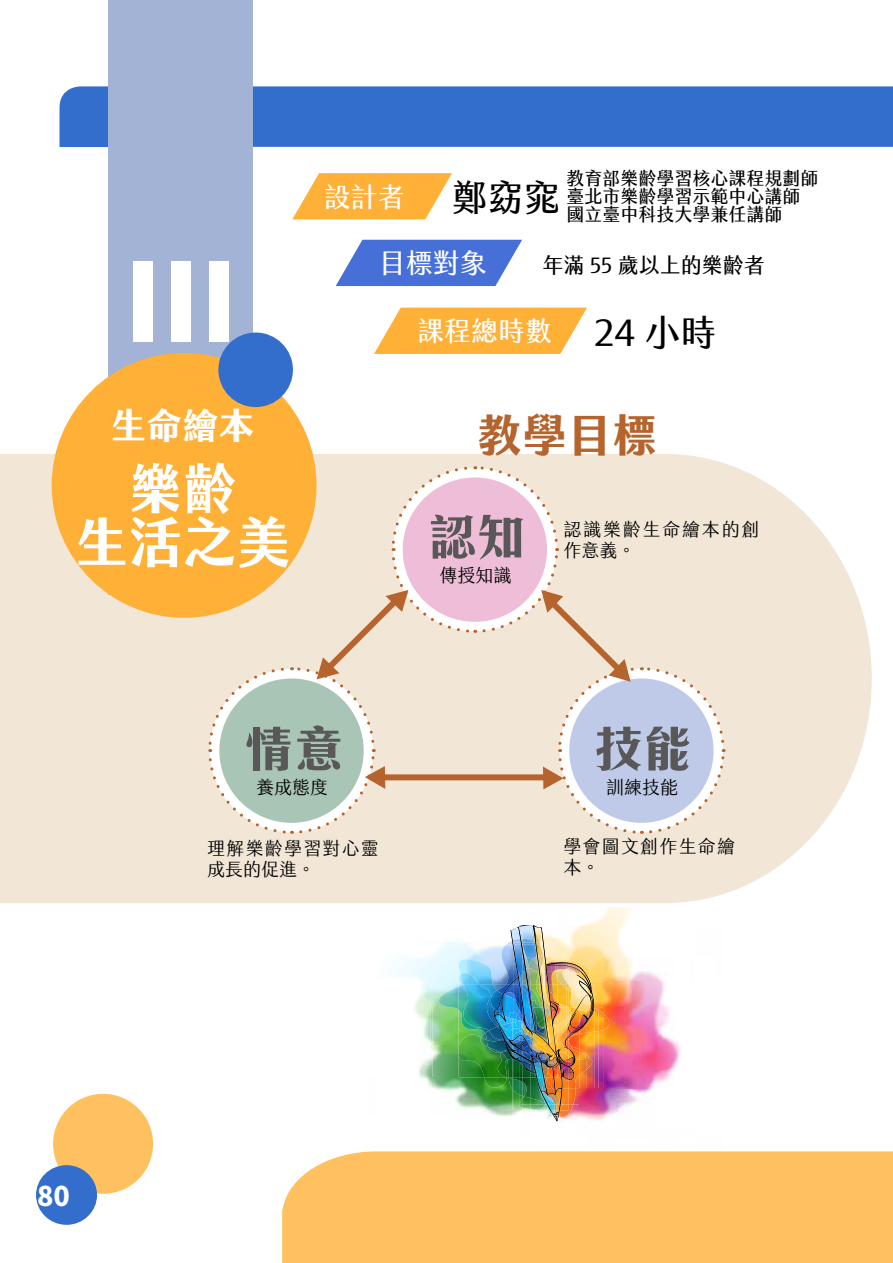
<style>
.page{position:relative;width:893px;height:1263px;background:#fff}
.page>*{position:absolute;margin:0;border:0;box-sizing:border-box;transform-origin:0 0}
.t1{font:900 108px "Noto Sans Hant";color:#fff}
.t2{font:700 54px/54px "jf jinxuan Extra";color:#fff;text-align:center}
.t3{font:700 45px "jf jinxuan Extra";color:#b6642e}
.t4{font:36px "jf jinxuan Medium";color:#000}
.t5{font:700 36px "jf jinxuan Extra";color:#fff}
.t6{font:27px "jf jinxuan Medium";color:#fff}
.t7{font:900 27px "Noto Sans Hant";color:#fff}
.t8{font:21px "jf jinxuan Medium";color:#000}
.t9{font:18px/18px "jf jinxuan Medium";color:#000}
.t10{font:18px/21.6px "jf jinxuan Book";letter-spacing:.065em;color:#000}
.t11{font:18px/21.6px "jf jinxuan Book";letter-spacing:.1em;color:#000}
</style>
<div class="page">
<div style="left:60px;top:86px;width:833px;height:61px;background:#336ecc"></div>
<div style="left:282px;top:1151px;width:611px;height:112px;background:#ffc05f"></div>
<div style="left:53px;top:1094px;width:100px;height:100px;background:#ffc05f;border-radius:50%"></div>
<div style="left:36px;top:1165px;width:61px;height:60px;background:#336ecc;border-radius:50%"></div>
<svg style="left:0;top:454px;width:872px;height:449px;background:#f3e8da"></svg>
<div style="left:108px;top:0;width:145px;height:594px;background:#a3b3d6"></div>
<div style="left:52px;top:353px;width:265px;height:265px;background:#ffb037;border-radius:50%"></div>
<div style="left:218px;top:332px;width:75px;height:75px;background:#336ecc;border-radius:50%"></div>
<svg style="left:336px;top:240px;width:186px;height:46px;background:#6083dd"></svg>
<svg style="left:374px;top:308px;width:213px;height:46px;background:#ffb950"></svg>
<svg style="left:207px;top:465px;width:519px;height:370px;background:#e3d4c4"></svg>
<img style="left:616px;top:1088px;width:36px;height:26px">
<img style="left:616px;top:912px;width:47px;height:70px">
<img style="left:415px;top:984px;width:16px;height:94px">
<img style="left:674px;top:1041px;width:6px;height:28px">
<img style="left:644px;top:982px;width:30px;height:105px">
<img style="left:644px;top:1018px;width:9px;height:70px">
<img style="left:425px;top:1078px;width:62px;height:32px">
<img style="left:428px;top:996px;width:5px;height:82px">
<img style="left:433px;top:1054px;width:26px;height:24px">
<img style="left:484px;top:1078px;width:3px;height:9px">
<img style="left:459px;top:1054px;width:28px;height:24px">
<img style="left:446px;top:939px;width:16px;height:4px">
<img style="left:431px;top:996px;width:6px;height:58px">
<img style="left:433px;top:1007px;width:26px;height:47px">
<img style="left:459px;top:1033px;width:22px;height:1px">
<img style="left:459px;top:1034px;width:26px;height:20px">
<img style="left:478px;top:1037px;width:9px;height:17px">
<img style="left:459px;top:959px;width:28px;height:25px">
<img style="left:468px;top:996px;width:19px;height:11px">
<img style="left:441px;top:987px;width:7px;height:9px">
<img style="left:437px;top:996px;width:11px;height:11px">
<svg style="left:448px;top:975px;width:20px;height:34px"></svg>
<img style="left:459px;top:1007px;width:26px;height:26px">
<img style="left:485px;top:1031px;width:2px;height:17px">
<img style="left:461px;top:973px;width:18px;height:11px">
<img style="left:463px;top:984px;width:24px;height:12px">
<img style="left:462px;top:1007px;width:25px;height:24px">
<img style="left:616px;top:1088px;width:28px;height:16px">
<img style="left:616px;top:972px;width:28px;height:116px">
<img style="left:487px;top:924px;width:129px;height:197px">
<img style="left:550px;top:1006px;width:5px;height:42px">
<svg style="left:292px;top:173px;width:160px;height:46px"></svg>
<h1 class="t1" style="left:124px;top:241px;width:115px">III</h1>
<h3 class="t5" style="left:111px;top:405px;width:146px">生命繪本</h3>
<h2 class="t2" style="left:75px;top:463px;width:218px">樂齡<br>生活之美</h2>
<p class="t9" style="left:567px;top:167px;width:253px">教育部樂齡學習核心課程規劃師臺北市樂齡學習示範中心講師國立臺中科技大學兼任講師</p>
<h3 class="t4" style="left:452px;top:165px;width:109px">鄭窈窕</h3>
<h3 class="t6" style="left:379px;top:238px;width:110px">目標對象</h3>
<h3 class="t6" style="left:324px;top:172px;width:83px">設計者</h3>
<p class="t8" style="left:542px;top:246px;width:224px">年滿 55 歲以上的樂齡者</p>
<h3 class="t4" style="left:594px;top:299px;width:124px">24 小時</h3>
<h3 class="t6" style="left:417px;top:306px;width:136px">課程總時數</h3>
<h3 class="t3" style="left:477px;top:410px;width:181px">教學目標</h3>
<p class="t10" style="left:440px;top:562px;width:73px">傳授知識</p>
<p class="t11" style="left:563px;top:516px;width:198px">認識樂齡生命繪本的創作意義。</p>
<p class="t10" style="left:256px;top:774px;width:73px">養成態度</p>
<p class="t10" style="left:606px;top:774px;width:73px">訓練技能</p>
<p class="t10" style="left:207px;top:835px;width:173px">理解樂齡學習對心靈成長的促進。</p>
<p class="t10" style="left:563px;top:833px;width:173px">學會圖文創作生命繪本。</p>
<h3 class="t7" style="left:37px;top:1181px;width:34px">80</h3>
</div>
